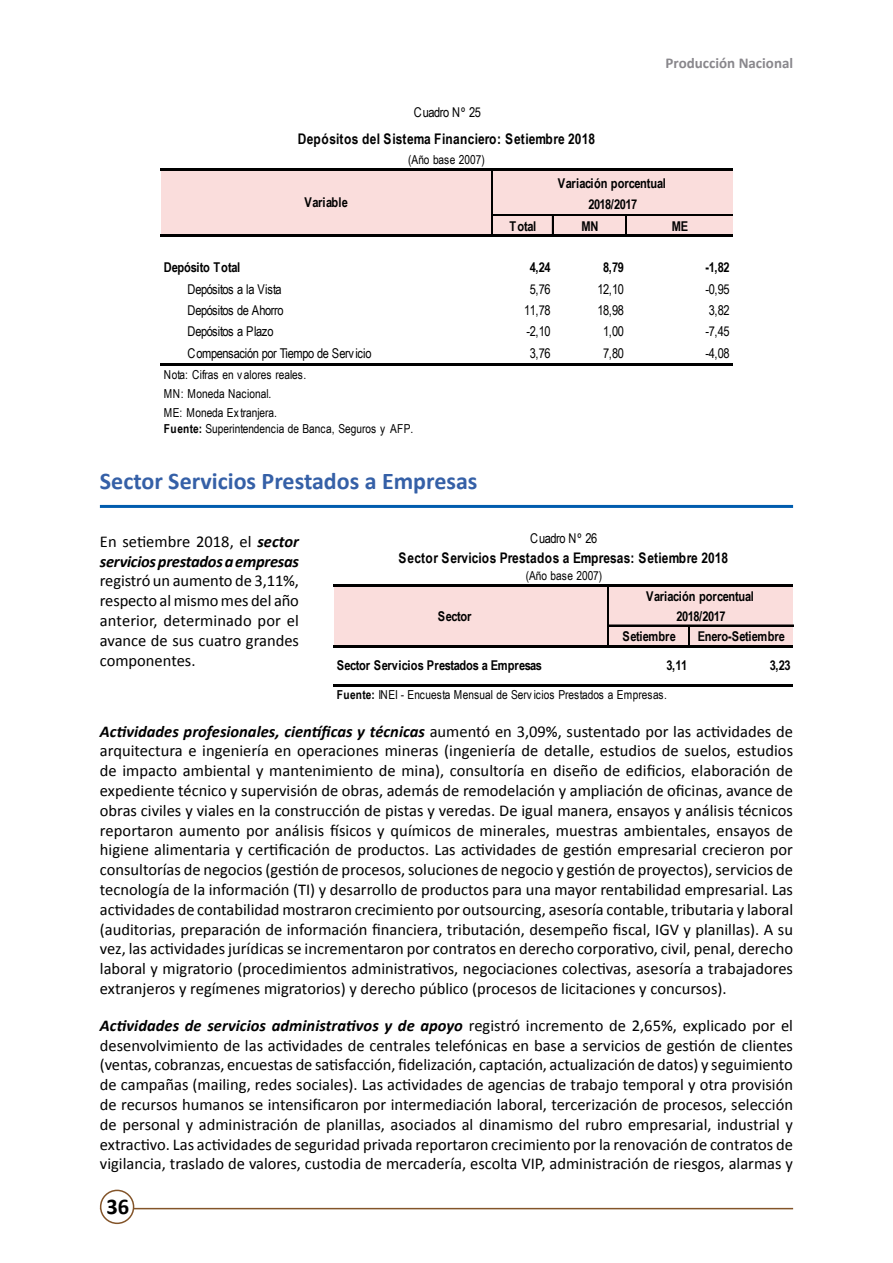
<style>
.page{position:relative;width:893px;height:1263px;background:#fff}
.page>*{position:absolute;margin:0;border:0;box-sizing:border-box;transform-origin:0 0}
.t1{font:700 24px "Calibri";color:#3560a7}
.t2{font:700 22.5px "Calibri";color:#000}
.t3{font:16.5px/19.8px "Calibri";color:#000;text-align:justify}
.t4{font:italic 700 16.5px/19.8px "Calibri";letter-spacing:-.015em;color:#000}
.t5{font:700 15px "Calibri";color:#89878c}
.t6{font:700 14.7px "Arial Narrow";letter-spacing:.005em;color:#000}
.t7{font:700 14.55px "Arial Narrow";letter-spacing:.005em;color:#000}
.t8{font:13.5px "Arial Narrow";letter-spacing:-.04em;color:#000}
.t9{font:700 13.5px "Arial Narrow";color:#000}
.t10{font:700 13.5px "Arial Narrow";letter-spacing:-.02em;color:#000}
.t11{font:700 13.5px/21.3px "Arial Narrow";letter-spacing:-.04em;color:#000;text-align:center}
.t12{font:13.5px "Arial Narrow";letter-spacing:-.015em;color:#000}
.t13{font:700 13.5px "Arial Narrow";letter-spacing:.005em;color:#000}
.t14{font:700 13.5px "Arial Narrow";letter-spacing:.015em;color:#000}
.t15{font:12.3px/19px "Arial Narrow";color:#000}
.s1{font-weight:700}
.s2{font-weight:400;font-style:normal}
.s3{font-weight:700;font-style:italic}
</style>
<div class="page">
<hr style="left:100px;top:1208px;width:693px;height:1px;background:#835429">
<div style="left:101px;top:1190px;width:33px;height:33px;background:#fff;border-radius:50%"></div>
<div style="left:100px;top:1190px;width:34px;height:34px;border:2px solid #835429;border-radius:50%"></div>
<hr style="left:100px;top:505px;width:693px;height:3px;background:#005cae">
<div style="left:162px;top:170px;width:331px;height:23px;background:#fadddc"></div>
<div style="left:491px;top:170px;width:241px;height:23px;background:#fadddc"></div>
<div style="left:162px;top:192px;width:331px;height:24px;background:#fadddc"></div>
<div style="left:491px;top:192px;width:136px;height:24px;background:#fadddc"></div>
<div style="left:625px;top:192px;width:107px;height:24px;background:#fadddc"></div>
<div style="left:162px;top:215px;width:331px;height:21px;background:#fadddc"></div>
<div style="left:491px;top:215px;width:241px;height:21px;background:#fadddc"></div>
<hr style="left:160px;top:169px;width:331px;height:2px;background:#000">
<hr style="left:491px;top:171px;width:2px;height:44px;background:#000">
<svg style="left:491px;top:216px;width:2px;height:18px"></svg>
<svg style="left:552px;top:216px;width:1px;height:18px"></svg>
<svg style="left:625px;top:216px;width:2px;height:18px"></svg>
<hr style="left:491px;top:169px;width:241px;height:2px;background:#000">
<hr style="left:491px;top:215px;width:241px;height:1px;background:#000">
<hr style="left:160px;top:234px;width:572px;height:2px;background:#000">
<hr style="left:160px;top:363px;width:572px;height:3px;background:#000">
<div style="left:334px;top:586px;width:459px;height:61px;background:#fadddc"></div>
<hr style="left:333px;top:584px;width:275px;height:3px;background:#000">
<svg style="left:608px;top:587px;width:1px;height:19px"></svg>
<hr style="left:333px;top:645px;width:275px;height:2px;background:#000">
<hr style="left:608px;top:606px;width:1px;height:39px;background:#000">
<svg style="left:689px;top:626px;width:1px;height:19px"></svg>
<hr style="left:608px;top:584px;width:185px;height:3px;background:#000">
<hr style="left:609px;top:625px;width:184px;height:1px;background:#000">
<hr style="left:608px;top:645px;width:185px;height:2px;background:#000">
<hr style="left:333px;top:684px;width:460px;height:3px;background:#000">
<p class="t5" style="left:666px;top:53px;width:129px">Producción Nacional</p>
<p class="t8" style="left:414px;top:102px;width:68px">Cuadro Nº 25</p>
<p class="t6" style="left:298px;top:128px;width:299px">Depósitos del Sistema Financiero: Setiembre 2018</p>
<p class="t15" style="left:408px;top:150px;width:78px">(Año base 2007)</p>
<p class="t11" style="left:558px;top:172px;width:109px">Variación porcentual<br>2018/2017</p>
<p class="t10" style="left:510px;top:216px;width:28px">Total</p>
<p class="t10" style="left:582px;top:216px;width:19px">MN</p>
<p class="t10" style="left:672px;top:216px;width:18px">ME</p>
<p class="t14" style="left:305px;top:192px;width:45px">Variable</p>
<p class="t10" style="left:164px;top:257px;width:78px">Depósito Total</p>
<p class="t10" style="left:530px;top:257px;width:22px">4,24</p>
<p class="t10" style="left:603px;top:257px;width:22px">8,79</p>
<p class="t10" style="left:705px;top:257px;width:26px">-1,82</p>
<p class="t12" style="left:188px;top:279px;width:96px">Depósitos a la Vista</p>
<p class="t8" style="left:530px;top:279px;width:22px">5,76</p>
<p class="t8" style="left:597px;top:279px;width:28px">12,10</p>
<p class="t8" style="left:705px;top:279px;width:26px">-0,95</p>
<p class="t8" style="left:188px;top:300px;width:98px">Depósitos de Ahorro</p>
<p class="t8" style="left:524px;top:300px;width:28px">11,78</p>
<p class="t8" style="left:597px;top:300px;width:28px">18,98</p>
<p class="t8" style="left:709px;top:300px;width:22px">3,82</p>
<p class="t8" style="left:188px;top:322px;width:88px">Depósitos a Plazo</p>
<p class="t8" style="left:526px;top:322px;width:26px">-2,10</p>
<p class="t8" style="left:603px;top:322px;width:22px">1,00</p>
<p class="t8" style="left:705px;top:322px;width:26px">-7,45</p>
<p class="t8" style="left:188px;top:343px;width:186px">Compensación por Tiempo de Servicio</p>
<p class="t8" style="left:530px;top:343px;width:22px">3,76</p>
<p class="t8" style="left:603px;top:343px;width:22px">7,80</p>
<p class="t8" style="left:705px;top:343px;width:26px">-4,08</p>
<p class="t15" style="left:164px;top:365px;width:144px">Nota: Cifras en v alores reales.<br>MN: Moneda Nacional.<br>ME: Moneda Ex tranjera.</p>
<p class="t15" style="left:164px;top:419px;width:251px"><span class="s1">Fuente:</span> Superintendencia de Banca, Seguros y AFP.</p>
<h1 class="t1" style="left:100px;top:465px;width:379px">Sector Servicios Prestados a Empresas</h1>
<p class="t4" style="left:100px;top:531px;width:201px"><span class="s2">En setiembre 2018, el</span> sector servicios prestados a empresas</p>
<p class="t3" style="left:100px;top:571px;width:201px">registró un aumento de 3,11%, respecto al mismo mes del año anterior, determinado por el avance de sus cuatro grandes componentes.</p>
<p class="t8" style="left:530px;top:528px;width:68px">Cuadro Nº 26</p>
<p class="t7" style="left:399px;top:547px;width:331px">Sector Servicios Prestados a Empresas: Setiembre 2018</p>
<p class="t15" style="left:526px;top:566px;width:78px">(Año base 2007)</p>
<p class="t11" style="left:676px;top:604px;width:50px">2018/2017</p>
<p class="t13" style="left:622px;top:626px;width:55px">Setiembre</p>
<p class="t9" style="left:698px;top:626px;width:89px">Enero-Setiembre</p>
<p class="t9" style="left:337px;top:655px;width:207px">Sector Servicios Prestados a Empresas</p>
<p class="t10" style="left:666px;top:655px;width:22px">3,11</p>
<p class="t10" style="left:770px;top:655px;width:22px">3,23</p>
<p class="t15" style="left:337px;top:685px;width:332px"><span class="s1">Fuente:</span> INEI - Encuesta Mensual de Serv icios Prestados a Empresas.</p>
<p class="t9" style="left:646px;top:586px;width:109px">Variación porcentual</p>
<p class="t10" style="left:438px;top:605px;width:35px">Sector</p>
<p class="t3" style="left:100px;top:721px;width:695px"><span class="s3">Actividades profesionales, científicas y técnicas</span> aumentó en 3,09%, sustentado por las actividades de arquitectura e ingeniería en operaciones mineras (ingeniería de detalle, estudios de suelos, estudios de impacto ambiental y mantenimiento de mina), consultoría en diseño de edificios, elaboración de expediente técnico y supervisión de obras, además de remodelación y ampliación de oficinas, avance de obras civiles y viales en la construcción de pistas y veredas. De igual manera, ensayos y análisis técnicos reportaron aumento por análisis físicos y químicos de minerales, muestras ambientales, ensayos de higiene alimentaria y certificación de productos. Las actividades de gestión empresarial crecieron por consultorías de negocios (gestión de procesos, soluciones de negocio y gestión de proyectos), servicios de tecnología de la información (TI) y desarrollo de productos para una mayor rentabilidad empresarial. Las actividades de contabilidad mostraron crecimiento por outsourcing, asesoría contable, tributaria y laboral (auditorias, preparación de información financiera, tributación, desempeño fiscal, IGV y planillas). A su vez, las actividades jurídicas se incrementaron por contratos en derecho corporativo, civil, penal, derecho laboral y migratorio (procedimientos administrativos, negociaciones colectivas, asesoría a trabajadores extranjeros y regímenes migratorios) y derecho público (procesos de licitaciones y concursos).</p>
<p class="t3" style="left:100px;top:1015px;width:695px"><span class="s3">Actividades de servicios administrativos y de apoyo</span> registró incremento de 2,65%, explicado por el desenvolvimiento de las actividades de centrales telefónicas en base a servicios de gestión de clientes (ventas, cobranzas, encuestas de satisfacción, fidelización, captación, actualización de datos) y seguimiento de campañas (mailing, redes sociales). Las actividades de agencias de trabajo temporal y otra provisión de recursos humanos se intensificaron por intermediación laboral, tercerización de procesos, selección de personal y administración de planillas, asociados al dinamismo del rubro empresarial, industrial y extractivo. Las actividades de seguridad privada reportaron crecimiento por la renovación de contratos de vigilancia, traslado de valores, custodia de mercadería, escolta VIP, administración de riesgos, alarmas y</p>
<h2 class="t2" style="left:106px;top:1192px;width:24px">36</h2>
</div>
